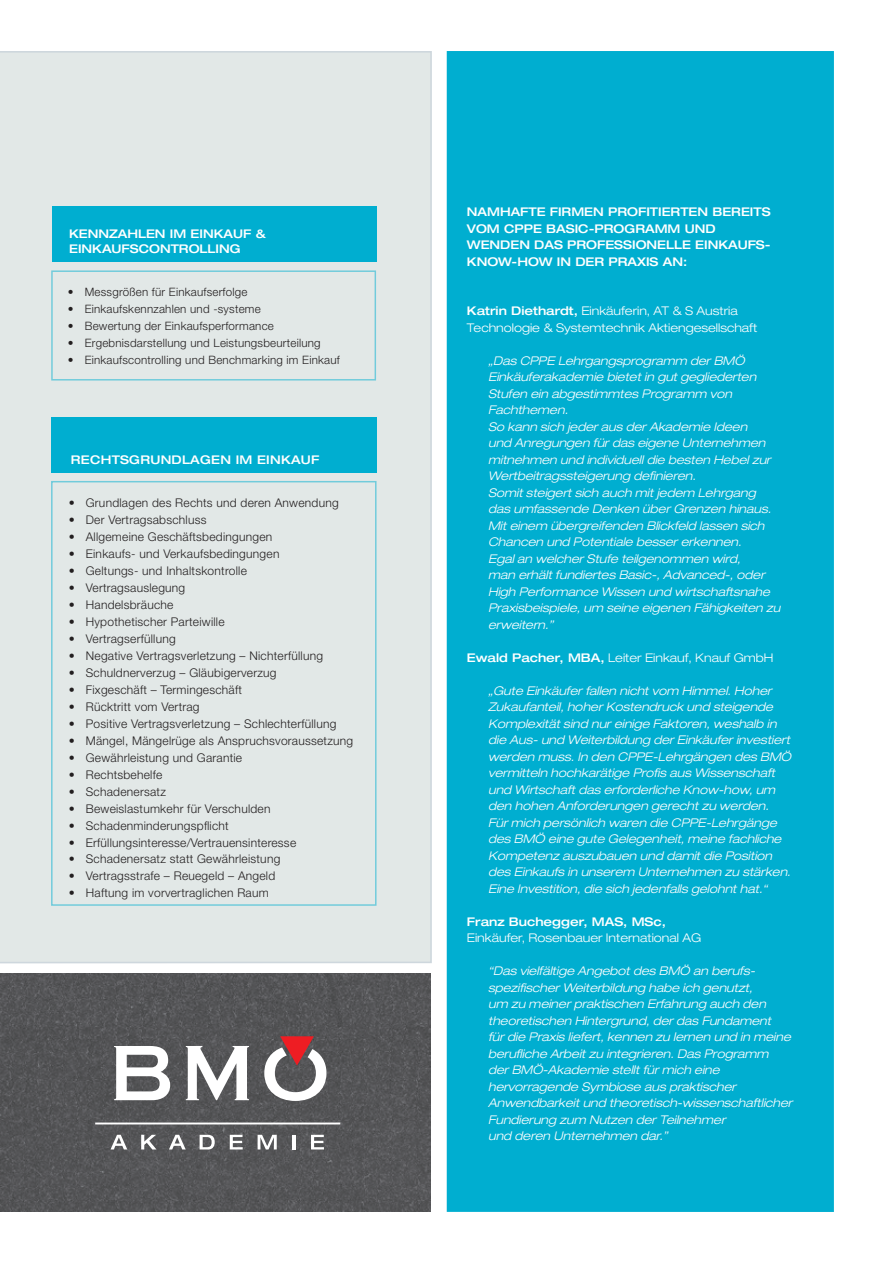
<style>
.page{position:relative;width:885px;height:1263px;background:#fff}
.page>*{position:absolute;margin:0;border:0;box-sizing:border-box;transform-origin:0 0}
.t1{font:italic 300 expanded 12px/16.5px "Helvetica Neue LT Std";color:#fff}
.t2{font:300 12px "Helvetica Neue LT Std";letter-spacing:.02em;color:#231f20}
.t3{font:500 expanded 12px/16.5px "Helvetica Neue LT Std";color:#fff}
.t4{font:300 expanded 12px/16.5px "Helvetica Neue LT Std";color:#fff}
.t5{font:500 expanded 12px "Helvetica Neue LT Std";letter-spacing:.02em;color:#fff}
.t6{font:300 11.55px "Helvetica Neue LT Std";letter-spacing:.02em;color:#231f20}
.s1{font-weight:500}
</style>
<div class="page">
<div style="left:0;top:51px;width:432px;height:913px;background:#e2e8e7"></div>
<img style="left:0;top:974px;width:430px;height:238px">
<svg style="left:114px;top:1046px;width:56px;height:54px"></svg>
<svg style="left:186px;top:1046px;width:63px;height:54px"></svg>
<svg style="left:264px;top:1036px;width:62px;height:65px"></svg>
<hr style="left:95px;top:1122px;width:245px;height:2px;background:#fff">
<svg style="left:110px;top:1135px;width:17px;height:14px"></svg>
<svg style="left:141px;top:1135px;width:15px;height:14px"></svg>
<svg style="left:169px;top:1135px;width:17px;height:14px"></svg>
<svg style="left:199px;top:1135px;width:16px;height:14px"></svg>
<svg style="left:230px;top:1135px;width:13px;height:14px"></svg>
<svg style="left:257px;top:1135px;width:20px;height:14px"></svg>
<hr style="left:292px;top:1135px;width:3px;height:14px;background:#fff">
<svg style="left:311px;top:1135px;width:13px;height:14px"></svg>
<div style="left:446px;top:51px;width:387px;height:1161px;background:#00aed0"></div>
<div style="left:51px;top:417px;width:325px;height:55px;background:#00aed0"></div>
<div style="left:52px;top:206px;width:324px;height:56px;background:#00aed0"></div>
<p class="t3" style="left:69px;top:226px;width:198px;line-height:15px">KENNZAHLEN IM EINKAUF &amp;<br>EINKAUFSCONTROLLING</p>
<p class="t6" style="left:68px;top:285px;width:181px">• Messgrößen für Einkaufserfolge</p>
<p class="t6" style="left:68px;top:301px;width:194px">• Einkaufskennzahlen und -systeme</p>
<p class="t6" style="left:68px;top:318px;width:208px">• Bewertung der Einkaufsperformance</p>
<p class="t6" style="left:68px;top:335px;width:254px">• Ergebnisdarstellung und Leistungsbeurteilung</p>
<p class="t6" style="left:68px;top:352px;width:273px">• Einkaufscontrolling und Benchmarking im Einkauf</p>
<p class="t5" style="left:71px;top:452px;width:250px">RECHTSGRUNDLAGEN IM EINKAUF</p>
<p class="t2" style="left:69px;top:496px;width:271px">• Grundlagen des Rechts und deren Anwendung</p>
<p class="t2" style="left:69px;top:513px;width:139px">• Der Vertragsabschluss</p>
<p class="t2" style="left:69px;top:530px;width:205px">• Allgemeine Geschäftsbedingungen</p>
<p class="t2" style="left:69px;top:547px;width:212px">• Einkaufs- und Verkaufsbedingungen</p>
<p class="t2" style="left:69px;top:564px;width:179px">• Geltungs- und Inhaltskontrolle</p>
<p class="t2" style="left:69px;top:580px;width:118px">• Vertragsauslegung</p>
<p class="t2" style="left:69px;top:597px;width:106px">• Handelsbräuche</p>
<p class="t2" style="left:69px;top:614px;width:157px">• Hypothetischer Parteiwille</p>
<p class="t2" style="left:69px;top:631px;width:108px">• Vertragserfüllung</p>
<p class="t2" style="left:69px;top:648px;width:256px">• Negative Vertragsverletzung – Nichterfüllung</p>
<p class="t2" style="left:69px;top:665px;width:209px">• Schuldnerverzug – Gläubigerverzug</p>
<p class="t2" style="left:69px;top:682px;width:175px">• Fixgeschäft – Termingeschäft</p>
<p class="t2" style="left:69px;top:699px;width:132px">• Rücktritt vom Vertrag</p>
<p class="t2" style="left:69px;top:716px;width:269px">• Positive Vertragsverletzung – Schlechterfüllung</p>
<p class="t2" style="left:69px;top:733px;width:286px">• Mängel, Mängelrüge als Anspruchsvoraussetzung</p>
<p class="t2" style="left:69px;top:750px;width:175px">• Gewährleistung und Garantie</p>
<p class="t2" style="left:69px;top:767px;width:95px">• Rechtsbehelfe</p>
<p class="t2" style="left:69px;top:784px;width:99px">• Schadenersatz</p>
<p class="t2" style="left:69px;top:801px;width:203px">• Beweislastumkehr für Verschulden</p>
<p class="t2" style="left:69px;top:818px;width:161px">• Schadenminderungspflicht</p>
<p class="t2" style="left:69px;top:835px;width:229px">• Erfüllungsinteresse/Vertrauensinteresse</p>
<p class="t2" style="left:69px;top:852px;width:213px">• Schadenersatz statt Gewährleistung</p>
<p class="t2" style="left:69px;top:869px;width:208px">• Vertragsstrafe – Reuegeld – Angeld</p>
<p class="t2" style="left:69px;top:886px;width:201px">• Haftung im vorvertraglichen Raum</p>
<p class="t3" style="left:467px;top:203px;width:305px">NAMHAFTE FIRMEN PROFITIERTEN BEREITS<br>VOM CPPE BASIC-PROGRAMM UND<br>WENDEN DAS PROFESSIONELLE EINKAUFS-<br>KNOW-HOW IN DER PRAXIS AN:</p>
<p class="t4" style="left:467px;top:302px;width:292px"><span class="s1">Katrin Diethardt,</span> Einkäuferin, AT &amp; S Austria<br>Technologie &amp; Systemtechnik Aktiengesellschaft</p>
<p class="t1" style="left:488px;top:352px;width:293px">„Das CPPE Lehrgangsprogramm der BMÖ Einkäuferakademie bietet in gut gegliederten Stufen ein abgestimmtes Programm von Fachthemen.<br>So kann sich jeder aus der Akademie Ideen<br>und Anregungen für das eigene Unternehmen mitnehmen und individuell die besten Hebel zur Wertbeitragssteigerung definieren.<br>Somit steigert sich auch mit jedem Lehrgang das umfassende Denken über Grenzen hinaus.<br>Mit einem übergreifenden Blickfeld lassen sich Chancen und Potentiale besser erkennen.<br>Egal an welcher Stufe teilgenommen wird,<br>man erhält fundiertes Basic-, Advanced-, oder High Performance Wissen und wirtschaftsnahe Praxisbeispiele, um seine eigenen Fähigkeiten zu erweitern.”</p>
<p class="t4" style="left:467px;top:649px;width:308px"><span class="s1">Ewald Pacher, MBA,</span> Leiter Einkauf, Knauf GmbH</p>
<p class="t1" style="left:488px;top:682px;width:304px">„Gute Einkäufer fallen nicht vom Himmel. Hoher Zukaufanteil, hoher Kostendruck und steigende Komplexität sind nur einige Faktoren, weshalb in die Aus- und Weiterbildung der Einkäufer investiert werden muss. In den CPPE-Lehrgängen des BMÖ vermitteln hochkarätige Profis aus Wissenschaft und Wirtschaft das erforderliche Know-how, um den hohen Anforderungen gerecht zu werden.<br>Für mich persönlich waren die CPPE-Lehrgänge des BMÖ eine gute Gelegenheit, meine fachliche Kompetenz auszubauen und damit die Position des Einkaufs in unserem Unternehmen zu stärken.<br>Eine Investition, die sich jedenfalls gelohnt hat.“</p>
<p class="t3" style="left:467px;top:913px;width:200px">Franz Buchegger, MAS, MSc,</p>
<p class="t4" style="left:467px;top:929px;width:236px">Einkäufer, Rosenbauer International AG</p>
<p class="t1" style="left:488px;top:963px;width:305px">“Das vielfältige Angebot des BMÖ an berufs&shy;spezifischer Weiterbildung habe ich genutzt,<br>um zu meiner praktischen Erfahrung auch den theoretischen Hintergrund, der das Fundament<br>für die Praxis liefert, kennen zu lernen und in meine berufliche Arbeit zu integrieren. Das Programm<br>der BMÖ-Akademie stellt für mich eine hervorragende Symbiose aus praktischer Anwendbarkeit und theoretisch-wissenschaftlicher Fundierung zum Nutzen der Teilnehmer<br>und deren Unternehmen dar.”</p>
</div>
